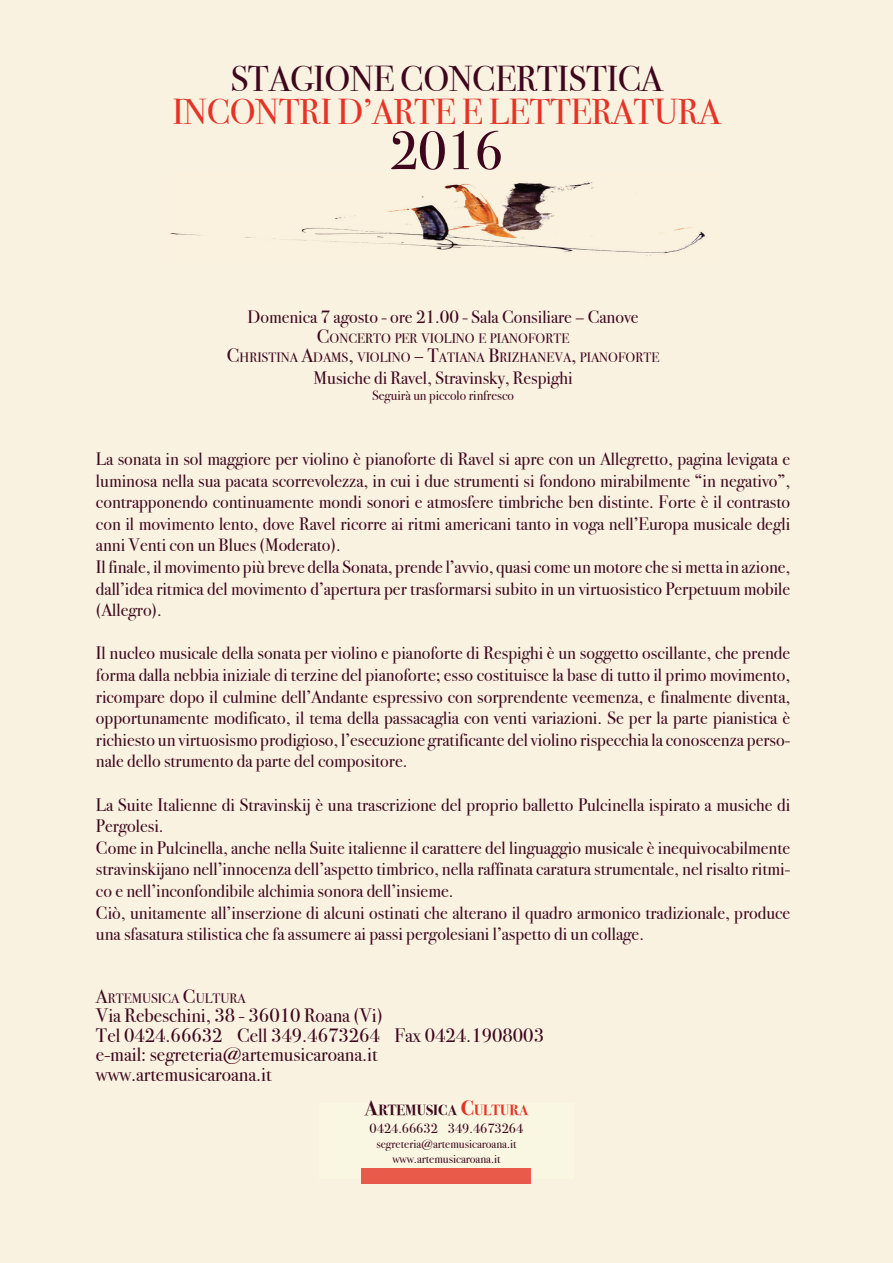
<style>
.page{position:relative;width:893px;height:1263px;background:#f9f2e0}
.page>*{position:absolute;margin:0;border:0;box-sizing:border-box;transform-origin:0 0}
.t1{font:54px "Bodoni Svty Two ITCTT Book";color:#3d061e}
.t2{font:36px "Bodoni Svty Two ITCTT Book";letter-spacing:-.01em;color:#e63326}
.t3{font:36px "Bodoni Svty Two ITCTT Book";letter-spacing:-.01em;color:#3d061e}
.t4{font:19.5px/19.5px "Bodoni Svty Two ITCTT Book";color:#3d061e}
.t5{font:18px/21.6px "Bodoni Svty Two ITCTT Book";color:#3d061e}
.t6{font:14.7px "Bodoni Svty Two ITCTT Bold";color:#3d061e}
.t7{font:13.65px/19.5px "Bodoni Svty Two ITCTT Book";color:#3d061e;text-align:center}
.t8{font:13.5px "Bodoni Svty Two ITCTT Book";color:#3d061e}
.t9{font:12px/15px "Bodoni Svty Two ITCTT Book";color:#3d061e;text-align:center}
.s1{font-size:19.5px}
.s2{font-size:21px}
.s3{font-size:21px;color:#e63326}
.s4{color:#e63326}
</style>
<div class="page">
<img style="left:169px;top:182px;width:536px;height:74px">
<div style="left:319px;top:1103px;width:255px;height:76px;background:#f9f6e1"></div>
<div style="left:362px;top:1168px;width:169px;height:16px;background:#e95a4b"></div>
<h2 class="t3" style="left:230px;top:57px;width:434px">STAGIONE CONCERTISTICA</h2>
<h2 class="t2" style="left:173px;top:90px;width:549px">INCONTRI D’ARTE E LETTERATURA</h2>
<h1 class="t1" style="left:390px;top:119px;width:115px">2016</h1>
<p class="t5" style="left:248px;top:307px;width:393px">Domenica 7 agosto - ore 21.00 - Sala Consiliare – Canove</p>
<p class="t7" style="left:227px;top:329px;width:434px"><span class="s1">C</span>ONCERTO PER VIOLINO E PIANOFORTE<br><span class="s1">C</span>HRISTINA <span class="s1">A</span>DAMS<span class="s1">,</span> VIOLINO <span class="s1">– T</span>ATIANA <span class="s1">B</span>RIZHANEVA<span class="s1">,</span> PIANOFORTE</p>
<p class="t5" style="left:314px;top:367px;width:260px">Musiche di Ravel, Stravinsky, Respighi</p>
<p class="t8" style="left:372px;top:387px;width:144px">Seguirà un piccolo rinfresco</p>
<p class="t5" style="left:96px;top:448px;width:696px">La sonata in sol maggiore per violino è pianoforte di Ravel si apre con un Allegretto, pagina levigata e luminosa nella sua pacata scorrevolezza, in cui i due strumenti si fondono mirabilmente “in negativo”, contrapponendo continuamente mondi sonori e atmosfere timbriche ben distinte. Forte è il contrasto con il movimento lento, dove Ravel ricorre ai ritmi americani tanto in voga nell’Europa musicale degli anni Venti con un Blues (Moderato).<br>Il finale, il movimento più breve della Sonata, prende l’avvio, quasi come un motore che si metta in azione, dall’idea ritmica del movimento d’apertura per trasformarsi subito in un virtuosistico Perpetuum mobile (Allegro).</p>
<p class="t5" style="left:96px;top:643px;width:696px;text-align:justify">Il nucleo musicale della sonata per violino e pianoforte di Respighi è un soggetto oscillante, che prende forma dalla nebbia iniziale di terzine del pianoforte; esso costituisce la base di tutto il primo movimento, ricompare dopo il culmine dell’Andante espressivo con sorprendente veemenza, e finalmente diventa, opportunamente modificato, il tema della passacaglia con venti variazioni. Se per la parte pianistica è richiesto un virtuosismo prodigioso, l’esecuzione gratificante del violino rispecchia la conoscenza perso&shy;nale dello strumento da parte del compositore.</p>
<p class="t5" style="left:96px;top:794px;width:696px">La Suite Italienne di Stravinskij è una trascrizione del proprio balletto Pulcinella ispirato a musiche di Pergolesi.<br>Come in Pulcinella, anche nella Suite italienne il carattere del linguaggio musicale è inequivocabilmente stravinskijano nell’innocenza dell’aspetto timbrico, nella raffinata caratura strumentale, nel risalto ritmi&shy;co e nell’inconfondibile alchimia sonora dell’insieme.<br>Ciò, unitamente all’inserzione di alcuni ostinati che alterano il quadro armonico tradizionale, produce una sfasatura stilistica che fa assumere ai passi pergolesiani l’aspetto di un collage.</p>
<p class="t7" style="left:96px;top:989px;width:151px"><span class="s1">A</span>RTEMUSICA <span class="s1">C</span>ULTURA</p>
<p class="t4" style="left:96px;top:1006px;width:450px">Via Rebeschini, 38 - 36010 Roana (Vi)<br>Tel 0424.66632 Cell 349.4673264 Fax 0424.1908003 e-mail: segreteria@artemusicaroana.it www.artemusicaroana.it</p>
<p class="t6" style="left:364px;top:1102px;width:166px"><span class="s2">A</span>RTEMUSICA <span class="s3">C</span><span class="s4">ULTURA</span></p>
<p class="t8" style="left:370px;top:1121px;width:155px">0424.66632 349.4673264</p>
<p class="t9" style="left:376px;top:1137px;width:142px">segreteria@artemusicaroana.it www.artemusicaroana.it</p>
</div>
